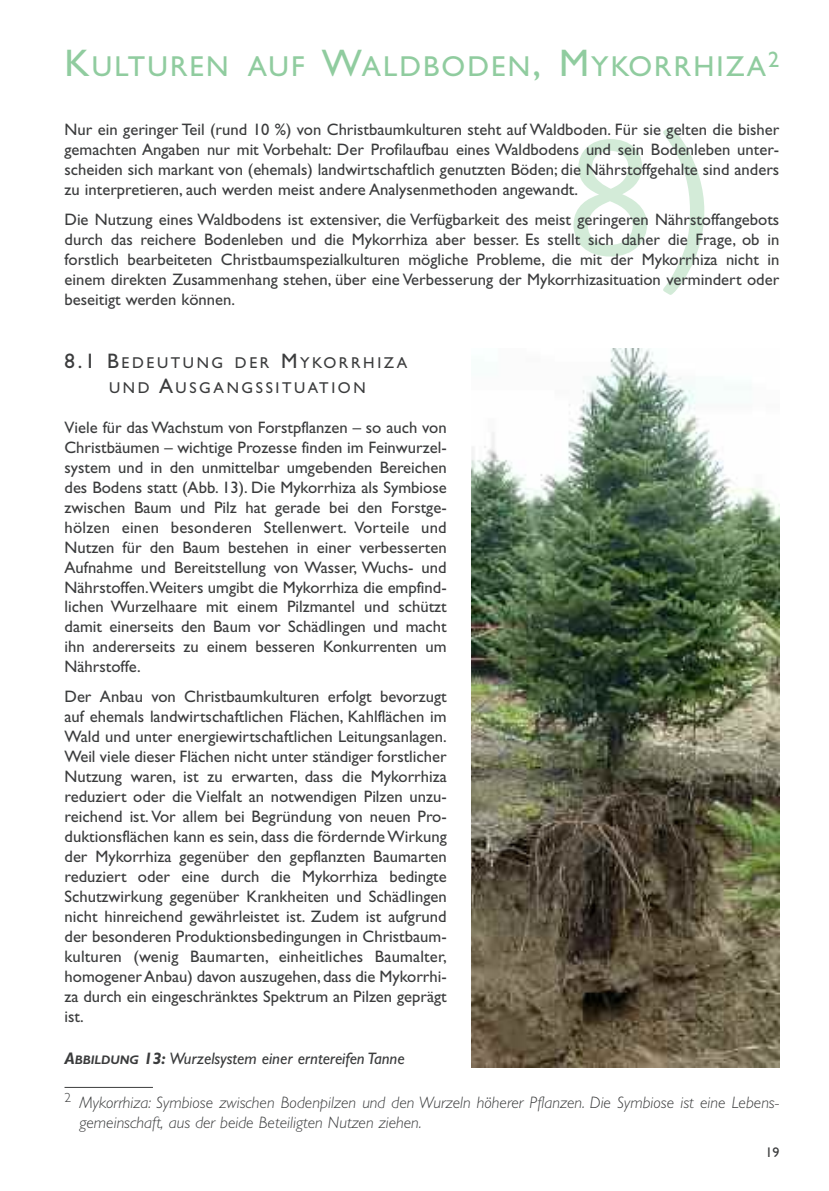
<style>
.page{position:relative;width:829px;height:1191px;background:#fff}
.page>*{position:absolute;margin:0;border:0;box-sizing:border-box;transform-origin:0 0}
.t1{font:28.88px "Gill Sans";letter-spacing:.075em;color:#90cc9f}
.t2{font:16.62px/19.9px "Gill Sans";color:#3b3c3d;text-align:justify}
.t3{font:italic 300 16.62px/19.9px "Gill Sans";color:#3b3c3d}
.t4{font:italic 16.62px "Gill Sans";color:#3b3c3d}
.t5{font:15.75px/24.5px "Gill Sans";letter-spacing:.165em;color:#3b3c3d;text-align:center}
.t6{font:14px "Gill Sans";color:#3b3c3d}
.s1{font-size:38.5px}
.s2{font-size:21px}
.s3{font-weight:700}
.s4{font-weight:700;font-size:12.42px}
</style>
<div class="page">
<svg style="left:573px;top:127px;width:131px;height:168px"></svg>
<img style="left:471px;top:349px;width:308px;height:718px">
<hr style="left:64px;top:1087px;width:89px;height:1px;background:#3b3c3d">
<h1 class="t1" style="left:64px;top:55px;width:716px"><span class="s1">K</span>ULTUREN AUF <span class="s1">W</span>ALDBODEN<span class="s1">, M</span>YKORRHIZA<sup>2</sup></h1>
<p class="t2" style="left:64px;top:121px;width:716px">Nur ein geringer Teil (rund 10 %) von Christbaumkulturen steht auf Waldboden. Für sie gelten die bisher gemachten Angaben nur mit Vorbehalt: Der Profilaufbau eines Waldbodens und sein Bodenleben unter&shy;scheiden sich markant von (ehemals) landwirtschaftlich genutzten Böden; die Nährstoffgehalte sind anders zu interpretieren, auch werden meist andere Analysenmethoden angewandt.</p>
<p class="t2" style="left:64px;top:211px;width:716px">Die Nutzung eines Waldbodens ist extensiver, die Verfügbarkeit des meist geringeren Nährstoffangebots durch das reichere Bodenleben und die Mykorrhiza aber besser. Es stellt sich daher die Frage, ob in forstlich bearbeiteten Christbaumspezialkulturen mögliche Probleme, die mit der Mykorrhiza nicht in einem direkten Zusammenhang stehen, über eine Verbesserung der Mykorrhizasituation vermindert oder beseitigt werden können.</p>
<p class="t5" style="left:64px;top:352px;width:344px"><span class="s2">8.1 B</span>EDEUTUNG DER <span class="s2">M</span>YKORRHIZA<br>UND <span class="s2">A</span>USGANGSSITUATION</p>
<p class="t2" style="left:64px;top:419px;width:383px">Viele für das Wachstum von Forstpflanzen – so auch von Christbäumen – wichtige Prozesse finden im Feinwurzel&shy;system und in den unmittelbar umgebenden Bereichen des Bodens statt (Abb. 13). Die Mykorrhiza als Symbiose zwischen Baum und Pilz hat gerade bei den Forstge&shy;hölzen einen besonderen Stellenwert. Vorteile und Nutzen für den Baum bestehen in einer verbesserten Aufnahme und Bereitstellung von Wasser, Wuchs- und Nährstoffen.Weiters umgibt die Mykorrhiza die empfind&shy;lichen Wurzelhaare mit einem Pilzmantel und schützt damit einerseits den Baum vor Schädlingen und macht ihn andererseits zu einem besseren Konkurrenten um Nährstoffe.</p>
<p class="t2" style="left:64px;top:688px;width:383px">Der Anbau von Christbaumkulturen erfolgt bevorzugt auf ehemals landwirtschaftlichen Flächen, Kahlflächen im Wald und unter energiewirtschaftlichen Leitungsanlagen.<br>Weil viele dieser Flächen nicht unter ständiger forstlicher Nutzung waren, ist zu erwarten, dass die Mykorrhiza reduziert oder die Vielfalt an notwendigen Pilzen unzu&shy;reichend ist. Vor allem bei Begründung von neuen Pro&shy;duktionsflächen kann es sein, dass die förderndeWirkung der Mykorrhiza gegenüber den gepflanzten Baumarten reduziert oder eine durch die Mykorrhiza bedingte Schutzwirkung gegenüber Krankheiten und Schädlingen nicht hinreichend gewährleistet ist. Zudem ist aufgrund der besonderen Produktionsbedingungen in Christbaum&shy;kulturen (wenig Baumarten, einheitliches Baumalter, homogenerAnbau) davon auszugehen, dass die Mykorrhi&shy;za durch ein eingeschränktes Spektrum an Pilzen geprägt ist.</p>
<p class="t4" style="left:64px;top:1052px;width:341px"><span class="s3">A</span><span class="s4">BBILDUNG</span> <span class="s3">13:</span> Wurzelsystem einer erntereifen Tanne</p>
<p class="t3" style="left:79px;top:1093px;width:701px;text-indent:-15px"><sup>2</sup> Mykorrhiza: Symbiose zwischen Bodenpilzen und den Wurzeln höherer Pflanzen. Die Symbiose ist eine Lebens&shy;gemeinschaft, aus der beide Beteiligten Nutzen ziehen.</p>
<p class="t6" style="left:765px;top:1146px;width:15px">19</p>
</div>
